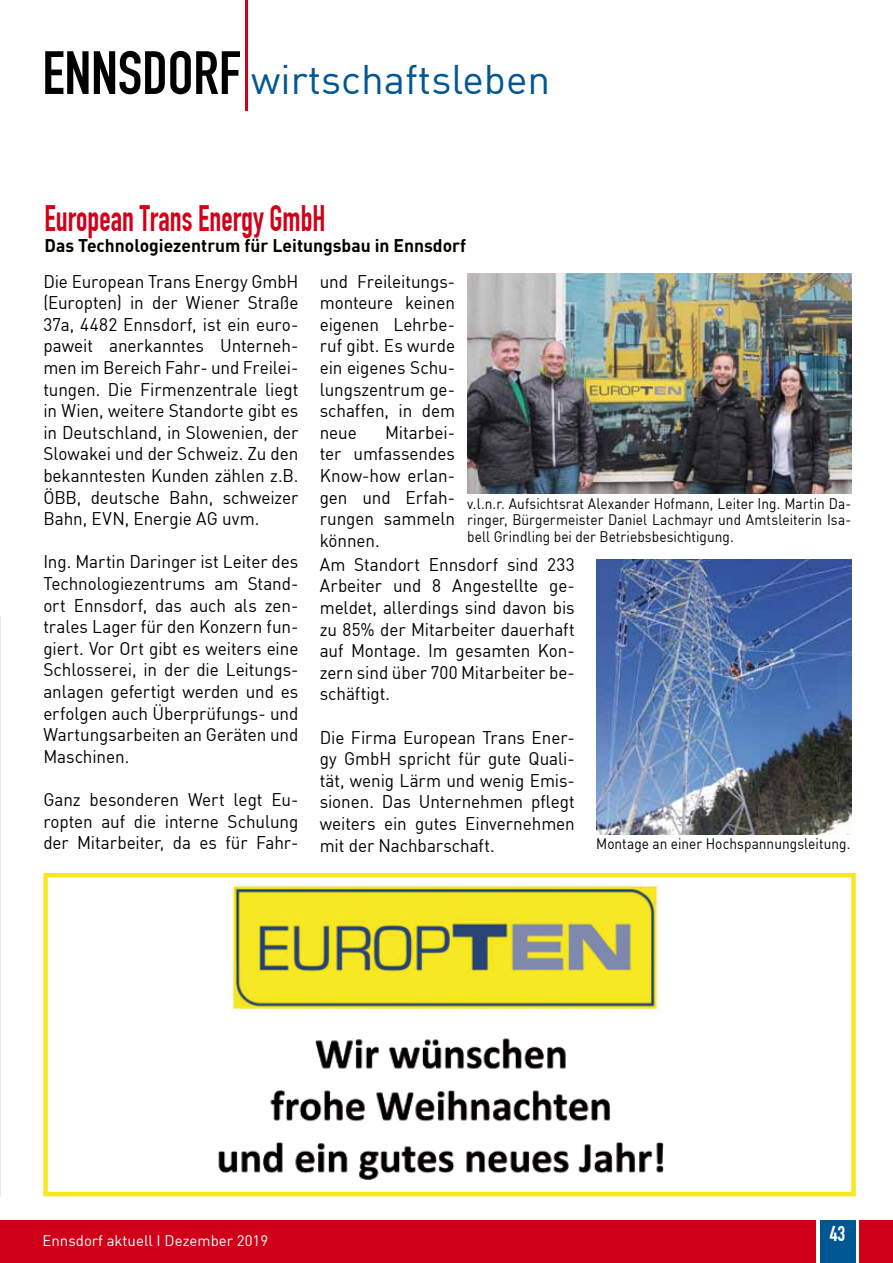
<style>
.page{position:relative;width:893px;height:1263px;background:#fff}
.page>*{position:absolute;margin:0;border:0;box-sizing:border-box;transform-origin:0 0}
.t1{font:60px "DIN Engschrift";color:#000}
.t2{font:40.5px "DIN";color:#005794}
.t3{font:36px "DIN Engschrift";color:#d10019;scale:.85 1}
.t4{font:21px "DIN Engschrift";color:#fff}
.t5{font:18px/21.6px "DIN";letter-spacing:-.005em;color:#000;text-align:justify;scale:.95 1}
.t6{font:700 18px "DIN";color:#000}
.t7{font:15px/16.5px "DIN";letter-spacing:.005em;color:#000;text-align:justify;scale:.91 1}
.t8{font:15px "DIN";color:#fff}
</style>
<div class="page">
<div style="left:0;top:1220px;width:9px;height:43px;background:#d10019"></div>
<div style="left:1px;top:1220px;width:892px;height:43px;background:#d10019"></div>
<div style="left:816px;top:1220px;width:43px;height:43px;background:linear-gradient(to bottom,#fff,#fff)"></div>
<div style="left:820px;top:1220px;width:35px;height:43px;background:#005794"></div>
<hr style="left:245px;top:0;width:3px;height:110px;background:#d10019">
<img style="left:218px;top:884px;width:446px;height:296px">
<div style="left:43px;top:873px;width:813px;height:323px;border:4px solid #f8e823"></div>
<img style="left:467px;top:274px;width:384px;height:219px">
<img style="left:596px;top:560px;width:255px;height:274px">
<hr style="left:0;top:616px;width:1px;height:580px;background:#e4e9f2">
<h1 class="t1" style="left:42px;top:38px;width:200px">ENNSDORF</h1>
<h2 class="t2" style="left:251px;top:54px;width:301px">wirtschaftsleben</h2>
<h3 class="t3" style="left:45px;top:197px;width:332px">European Trans Energy GmbH</h3>
<p class="t6" style="left:45px;top:234px;width:423px">Das Technologiezentrum für Leitungsbau in Ennsdorf</p>
<p class="t5" style="left:43px;top:270px;width:270px">Die European Trans Energy GmbH (Europten) in der Wiener Straße 37a, 4482 Ennsdorf, ist ein euro&shy;paweit anerkanntes Unterneh&shy;men im Bereich Fahr- und Freilei&shy;tungen. Die Firmenzentrale liegt in Wien, weitere Standorte gibt es in Deutschland, in Slowenien, der Slowakei und der Schweiz. Zu den bekanntesten Kunden zählen z.B.<br>ÖBB, deutsche Bahn, schweizer Bahn, EVN, Energie AG uvm.</p>
<p class="t5" style="left:43px;top:551px;width:270px">Ing. Martin Daringer ist Leiter des Technologiezentrums am Stand&shy;ort Ennsdorf, das auch als zen&shy;trales Lager für den Konzern fun&shy;giert. Vor Ort gibt es weiters eine Schlosserei, in der die Leitungs&shy;anlagen gefertigt werden und es erfolgen auch Überprüfungs- und Wartungsarbeiten an Geräten und Maschinen.</p>
<p class="t5" style="left:43px;top:788px;width:270px">Ganz besonderen Wert legt Eu&shy;ropten auf die interne Schulung der Mitarbeiter, da es für Fahr-</p>
<p class="t5" style="left:320px;top:270px;width:144px">und Freileitungs&shy;monteure keinen eigenen Lehrbe&shy;ruf gibt. Es wurde ein eigenes Schu&shy;lungszentrum ge&shy;schaffen, in dem neue</p>
<p class="t5" style="left:320px;top:421px;width:144px;text-indent:65px">Mitarbei&shy;ter umfassendes Know-how erlan&shy;gen und Erfah&shy;rungen sammeln können.</p>
<p class="t5" style="left:320px;top:553px;width:270px">Am Standort Ennsdorf sind 233<br>Arbeiter und 8 Angestellte ge&shy;meldet, allerdings sind davon bis zu 85% der Mitarbeiter dauerhaft auf Montage. Im gesamten Kon&shy;zern sind über 700 Mitarbeiter be&shy;schäftigt.</p>
<p class="t5" style="left:320px;top:726px;width:270px">Die Firma European Trans Ener&shy;gy GmbH spricht für gute Quali&shy;tät, wenig Lärm und wenig Emis&shy;sionen. Das Unternehmen pflegt weiters ein gutes Einvernehmen mit der Nachbarschaft.</p>
<p class="t7" style="left:467px;top:495px;width:424px">v.l.n.r. Aufsichtsrat Alexander Hofmann, Leiter Ing. Martin Da&shy;ringer, Bürgermeister Daniel Lachmayr und Amtsleiterin Isa&shy;bell Grindling bei der Betriebsbesichtigung.</p>
<p class="t7" style="left:596px;top:835px;width:281px">Montage an einer Hochspannungsleitung.</p>
<p class="t8" style="left:43px;top:1231px;width:227px">Ennsdorf aktuell I Dezember 2019</p>
<p class="t4" style="left:830px;top:1221px;width:17px">43</p>
</div>
